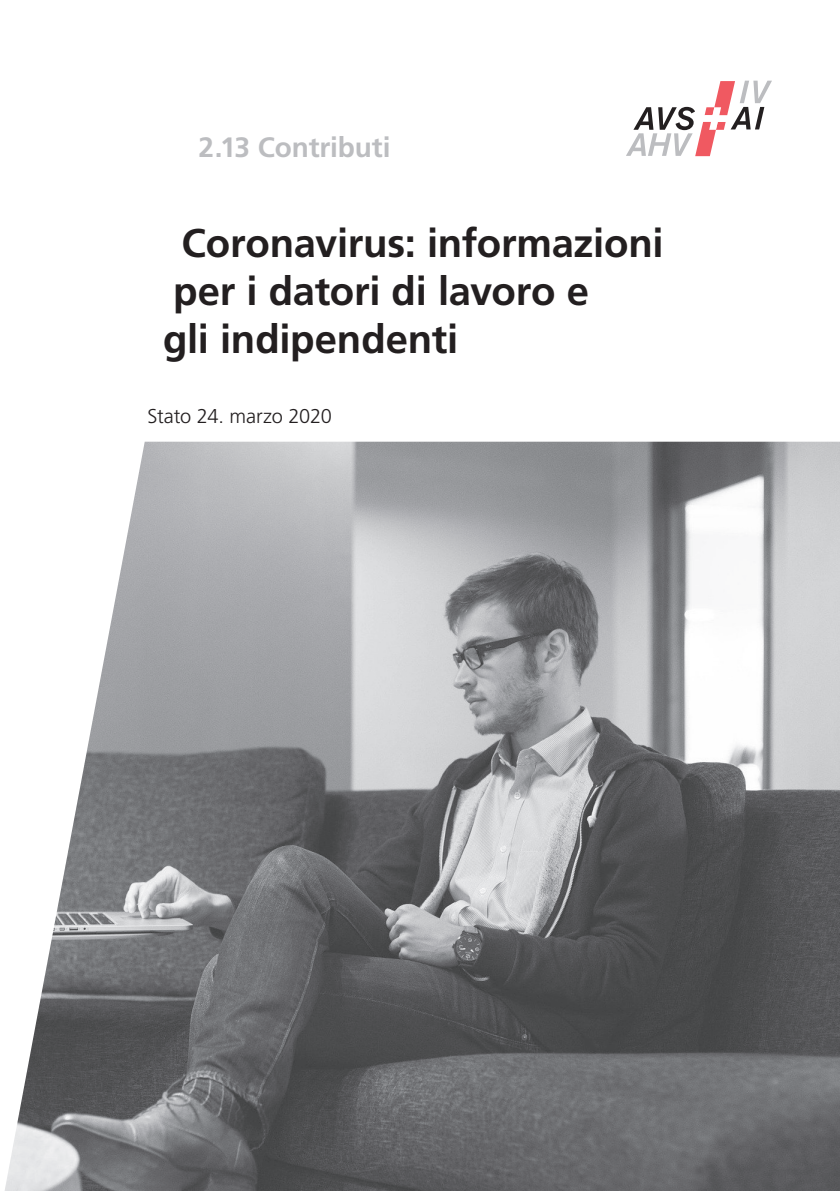
<style>
.page{position:relative;width:840px;height:1191px;background:#fff}
.page>*{position:absolute;margin:0;border:0;box-sizing:border-box;transform-origin:0 0}
.MB_Titel{font:700 40px "Frutiger LT Std";letter-spacing:-.01em;color:#231f20}
.MB_Gruppe_Titelseite{font:700 28px "Frutiger LT Std";letter-spacing:-.005em;color:#bcbdc0}
.Grundtext{font:300 20px "Frutiger LT Std";letter-spacing:-.015em;color:#231f20}
</style>
<div class="page">
<svg style="left:626px;top:81px;width:145px;height:75px"></svg>
<img style="left:5px;top:442px;width:834px;height:749px">
<p class="MB_Gruppe_Titelseite" style="left:198px;top:131px;width:193px">2.13 Contributi</p>
<p class="MB_Titel" style="left:181px;top:219px;width:483px">Coronavirus: informazioni</p>
<p class="MB_Titel" style="left:173px;top:267px;width:417px">per i datori di lavoro e</p>
<p class="MB_Titel" style="left:163px;top:315px;width:296px">gli indipendenti</p>
<p class="Grundtext" style="left:147px;top:405px;width:186px">Stato 24. marzo 2020</p>
</div>
